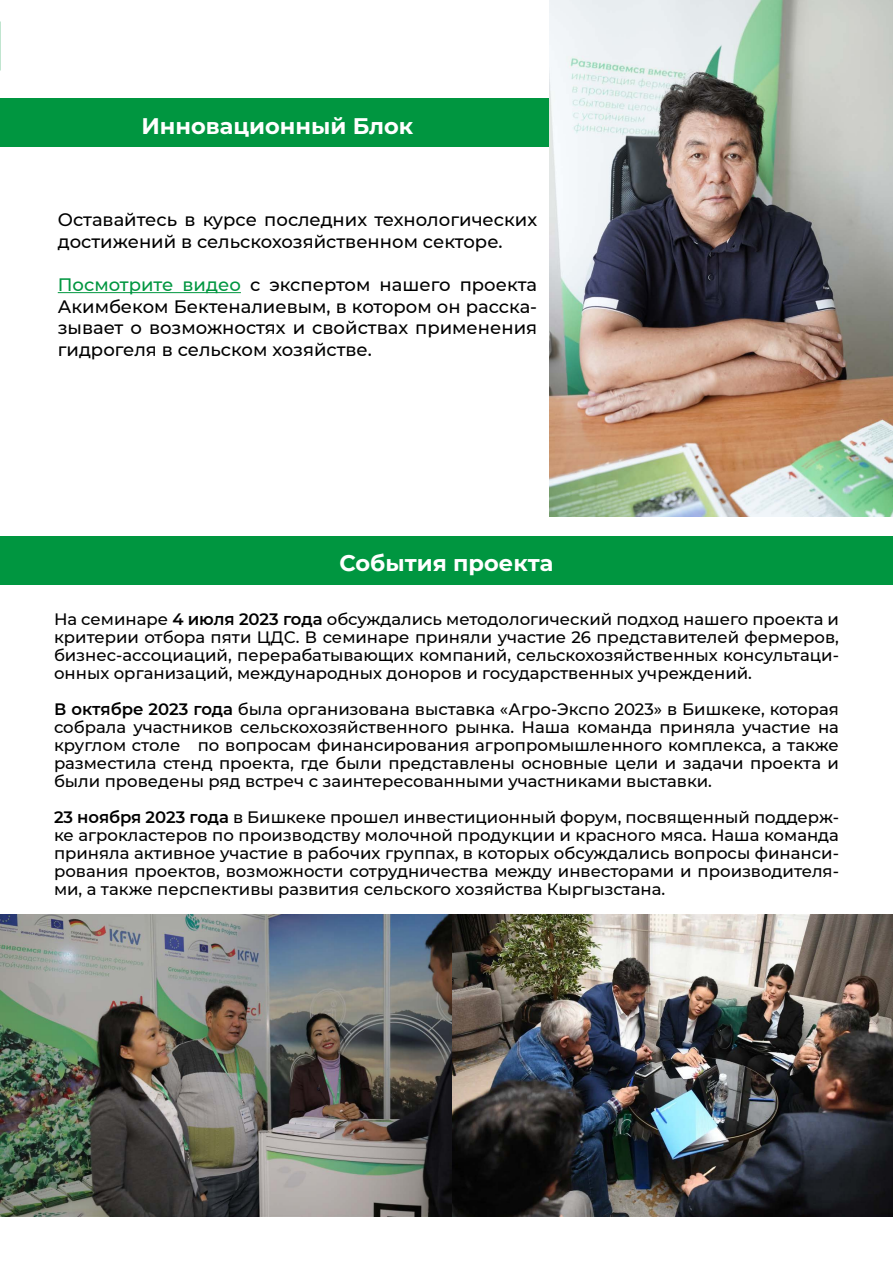
<style>
.page{position:relative;width:893px;height:1263px;background:#fff}
.page>*{position:absolute;margin:0;border:0;box-sizing:border-box;transform-origin:0 0}
.t1{font:700 22.5px "Montserrat";color:#fff}
.t2{font:500 18px/21.6px "Montserrat";color:#000}
.t3{font:500 16.5px/18px "Montserrat";color:#000;text-align:justify}
.s1{color:#009640}
.s2{font-weight:600}
</style>
<div class="page">
<div style="left:0;top:536px;width:893px;height:49px;background:#009640"></div>
<hr style="left:58px;top:292px;width:183px;height:1px;background:#009640">
<div style="left:0;top:99px;width:595px;height:48px;background:#009640"></div>
<img style="left:0;top:914px;width:893px;height:302px">
<img style="left:550px;top:0;width:343px;height:517px">
<h1 class="t1" style="left:141px;top:110px;width:273px">Инновационный Блок</h1>
<p class="t2" style="left:58px;top:209px;width:481px">Оставайтесь в курсе последних технологических достижений в сельскохозяйственном секторе.</p>
<p class="t2" style="left:58px;top:273px;width:481px;text-align:justify"><span class="s1">Посмотрите видео</span> с экспертом нашего проекта Акимбеком Бектеналиевым, в котором он расска&shy;зывает о возможностях и свойствах применения гидрогеля в сельском хозяйстве.</p>
<h1 class="t1" style="left:340px;top:547px;width:215px">События проекта</h1>
<p class="t3" style="left:54px;top:609px;width:786px">На семинаре <span class="s2">4 июля 2023 года</span> обсуждались методологический подход нашего проекта и критерии отбора пяти ЦДС. В семинаре приняли участие 26 представителей фермеров, бизнес-ассоциаций, перерабатывающих компаний, сельскохозяйственных консультаци&shy;онных организаций, международных доноров и государственных учреждений.</p>
<p class="t3" style="left:54px;top:699px;width:786px"><span class="s2">В октябре 2023 года</span> была организована выставка «Агро-Экспо 2023» в Бишкеке, которая собрала участников сельскохозяйственного рынка. Наша команда приняла участие на круглом столе по вопросам финансирования агропромышленного комплекса, а также разместила стенд проекта, где были представлены основные цели и задачи проекта и были проведены ряд встреч с заинтересованными участниками выставки.</p>
<p class="t3" style="left:54px;top:807px;width:786px"><span class="s2">23 ноября 2023 года</span> в Бишкеке прошел инвестиционный форум, посвященный поддерж&shy;ке агрокластеров по производству молочной продукции и красного мяса. Наша команда приняла активное участие в рабочих группах, в которых обсуждались вопросы финанси&shy;рования проектов, возможности сотрудничества между инвесторами и производителя&shy;ми, а также перспективы развития сельского хозяйства Кыргызстана.</p>
</div>
